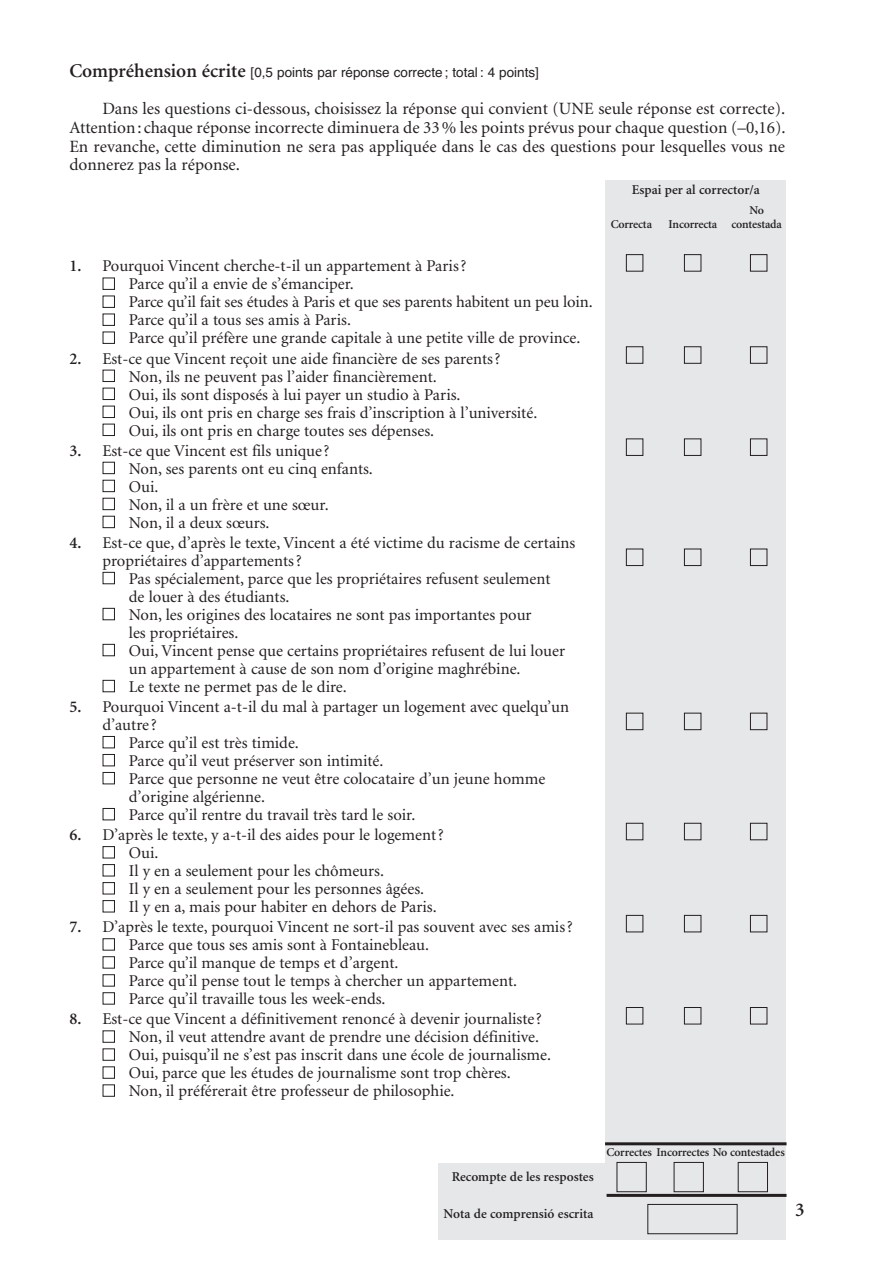
<style>
.page{position:relative;width:893px;height:1263px;background:#fff}
.page>*{position:absolute;margin:0;border:0;box-sizing:border-box;transform-origin:0 0}
.t1{font:600 19.5px "Minion";color:#231f20}
.t2{font:17.25px/18.8px "Minion";color:#231f20;text-align:justify}
.t3{font:16.5px/18px "Minion";color:#231f20}
.t4{font:600 13.5px "Minion";color:#231f20}
.t5{font:13.5px "Helvetica";color:#231f20}
.t6{font:600 12px "Minion";letter-spacing:-.015em;color:#231f20}
.s1{font-family:"Minion";font-weight:600;font-size:19.5px}
.s2{font-weight:600}
.s3{color:#fff}
</style>
<div class="page">
<div style="left:605px;top:181px;width:181px;height:1059px;background:#e6e7e9"></div>
<hr style="left:605px;top:1142px;width:181px;height:3px;background:#231f20">
<div style="left:438px;top:1164px;width:169px;height:76px;background:#e6e7e9"></div>
<hr style="left:606px;top:1194px;width:180px;height:3px;background:#231f20">
<svg style="left:626px;top:254px;width:141px;height:771px"></svg>
<svg style="left:616px;top:1162px;width:152px;height:72px"></svg>
<p class="t5" style="left:69px;top:67px;width:471px"><span class="s1">Compréhension écrite</span> [0,5 points par réponse correcte; total: 4 points]</p>
<p class="t2" style="left:69px;top:101px;width:718px;text-indent:33px">Dans les questions ci-dessous, choisissez la réponse qui convient (UNE seule réponse est correcte).<br>Attention : chaque réponse incorrecte diminuera de 33 % les points prévus pour chaque question (–0,16).<br>En revanche, cette diminution ne sera pas appliquée dans le cas des questions pour lesquelles vous ne donnerez pas la réponse.</p>
<p class="t3" style="left:69px;top:259px;width:399px"><span class="s2">1.</span> Pourquoi Vincent cherche-t-il un appartement à Paris ?</p>
<p class="t3" style="left:102px;top:277px;width:253px"><span class="s3">■</span> Parce qu’il a envie de s’émanciper.</p>
<p class="t3" style="left:102px;top:295px;width:492px"><span class="s3">■</span> Parce qu’il fait ses études à Paris et que ses parents habitent un peu loin.</p>
<p class="t3" style="left:102px;top:313px;width:250px"><span class="s3">■</span> Parce qu’il a tous ses amis à Paris.</p>
<p class="t3" style="left:102px;top:331px;width:479px"><span class="s3">■</span> Parce qu’il préfère une grande capitale à une petite ville de province.</p>
<p class="t3" style="left:69px;top:351px;width:433px"><span class="s2">2.</span> Est-ce que Vincent reçoit une aide financière de ses parents ?</p>
<p class="t3" style="left:102px;top:369px;width:336px"><span class="s3">■</span> Non, ils ne peuvent pas l’aider financièrement.</p>
<p class="t3" style="left:102px;top:387px;width:360px"><span class="s3">■</span> Oui, ils sont disposés à lui payer un studio à Paris.</p>
<p class="t3" style="left:102px;top:405px;width:436px"><span class="s3">■</span> Oui, ils ont pris en charge ses frais d’inscription à l’université.</p>
<p class="t3" style="left:102px;top:423px;width:333px"><span class="s3">■</span> Oui, ils ont pris en charge toutes ses dépenses.</p>
<p class="t3" style="left:69px;top:443px;width:262px"><span class="s2">3.</span> Est-ce que Vincent est fils unique ?</p>
<p class="t3" style="left:102px;top:461px;width:272px"><span class="s3">■</span> Non, ses parents ont eu cinq enfants.</p>
<p class="t3" style="left:102px;top:479px;width:57px"><span class="s3">■</span> Oui.</p>
<p class="t3" style="left:102px;top:497px;width:228px"><span class="s3">■</span> Non, il a un frère et une sœur.</p>
<p class="t3" style="left:102px;top:515px;width:169px"><span class="s3">■</span> Non, il a deux sœurs.</p>
<p class="t3" style="left:102px;top:535px;width:475px;text-indent:-33px"><span class="s2">4.</span> Est-ce que, d’après le texte, Vincent a été victime du racisme de certains propriétaires d’appartements ?</p>
<p class="t3" style="left:129px;top:571px;width:423px;text-indent:-26px"><span class="s3">■</span> Pas spécialement, parce que les propriétaires refusent seulement de louer à des étudiants.</p>
<p class="t3" style="left:129px;top:607px;width:404px;text-indent:-26px"><span class="s3">■</span> Non, les origines des locataires ne sont pas importantes pour les propriétaires.</p>
<p class="t3" style="left:129px;top:643px;width:438px;text-indent:-26px"><span class="s3">■</span> Oui, Vincent pense que certains propriétaires refusent de lui louer un appartement à cause de son nom d’origine maghrébine.</p>
<p class="t3" style="left:102px;top:679px;width:246px"><span class="s3">■</span> Le texte ne permet pas de le dire.</p>
<p class="t3" style="left:102px;top:699px;width:468px;text-indent:-33px"><span class="s2">5.</span> Pourquoi Vincent a-t-il du mal à partager un logement avec quelqu’un d’autre ?</p>
<p class="t3" style="left:102px;top:735px;width:198px"><span class="s3">■</span> Parce qu’il est très timide.</p>
<p class="t3" style="left:102px;top:753px;width:282px"><span class="s3">■</span> Parce qu’il veut préserver son intimité.</p>
<p class="t3" style="left:129px;top:771px;width:418px;text-indent:-26px"><span class="s3">■</span> Parce que personne ne veut être colocataire d’un jeune homme d’origine algérienne.</p>
<p class="t3" style="left:102px;top:807px;width:314px"><span class="s3">■</span> Parce qu’il rentre du travail très tard le soir.</p>
<p class="t3" style="left:69px;top:827px;width:376px"><span class="s2">6.</span> D’après le texte, y a-t-il des aides pour le logement ?</p>
<p class="t3" style="left:102px;top:845px;width:57px"><span class="s3">■</span> Oui.</p>
<p class="t3" style="left:102px;top:863px;width:283px"><span class="s3">■</span> Il y en a seulement pour les chômeurs.</p>
<p class="t3" style="left:102px;top:881px;width:323px"><span class="s3">■</span> Il y en a seulement pour les personnes âgées.</p>
<p class="t3" style="left:102px;top:899px;width:336px"><span class="s3">■</span> Il y en a, mais pour habiter en dehors de Paris.</p>
<p class="t3" style="left:69px;top:919px;width:505px"><span class="s2">7.</span> D’après le texte, pourquoi Vincent ne sort-il pas souvent avec ses amis ?</p>
<p class="t3" style="left:102px;top:937px;width:328px"><span class="s3">■</span> Parce que tous ses amis sont à Fontainebleau.</p>
<p class="t3" style="left:102px;top:955px;width:297px"><span class="s3">■</span> Parce qu’il manque de temps et d’argent.</p>
<p class="t3" style="left:102px;top:973px;width:416px"><span class="s3">■</span> Parce qu’il pense tout le temps à chercher un appartement.</p>
<p class="t3" style="left:102px;top:991px;width:285px"><span class="s3">■</span> Parce qu’il travaille tous les week-ends.</p>
<p class="t3" style="left:69px;top:1011px;width:474px"><span class="s2">8.</span> Est-ce que Vincent a définitivement renoncé à devenir journaliste ?</p>
<p class="t3" style="left:102px;top:1029px;width:438px"><span class="s3">■</span> Non, il veut attendre avant de prendre une décision définitive.</p>
<p class="t3" style="left:102px;top:1047px;width:450px"><span class="s3">■</span> Oui, puisqu’il ne s’est pas inscrit dans une école de journalisme.</p>
<p class="t3" style="left:102px;top:1065px;width:410px"><span class="s3">■</span> Oui, parce que les études de journalisme sont trop chères.</p>
<p class="t3" style="left:102px;top:1083px;width:354px"><span class="s3">■</span> Non, il préférerait être professeur de philosophie.</p>
<p class="t4" style="left:632px;top:184px;width:129px">Espai per al corrector/a</p>
<p class="t6" style="left:749px;top:205px;width:16px">No</p>
<p class="t6" style="left:611px;top:220px;width:43px">Correcta</p>
<p class="t6" style="left:669px;top:220px;width:115px">Incorrecta contestada</p>
<p class="t4" style="left:452px;top:1171px;width:143px">Recompte de les respostes</p>
<p class="t4" style="left:444px;top:1209px;width:152px">Nota de comprensió escrita</p>
<p class="t6" style="left:607px;top:1148px;width:180px">Correctes Incorrectes No contestades</p>
<p class="t1" style="left:795px;top:1202px;width:11px">3</p>
</div>
